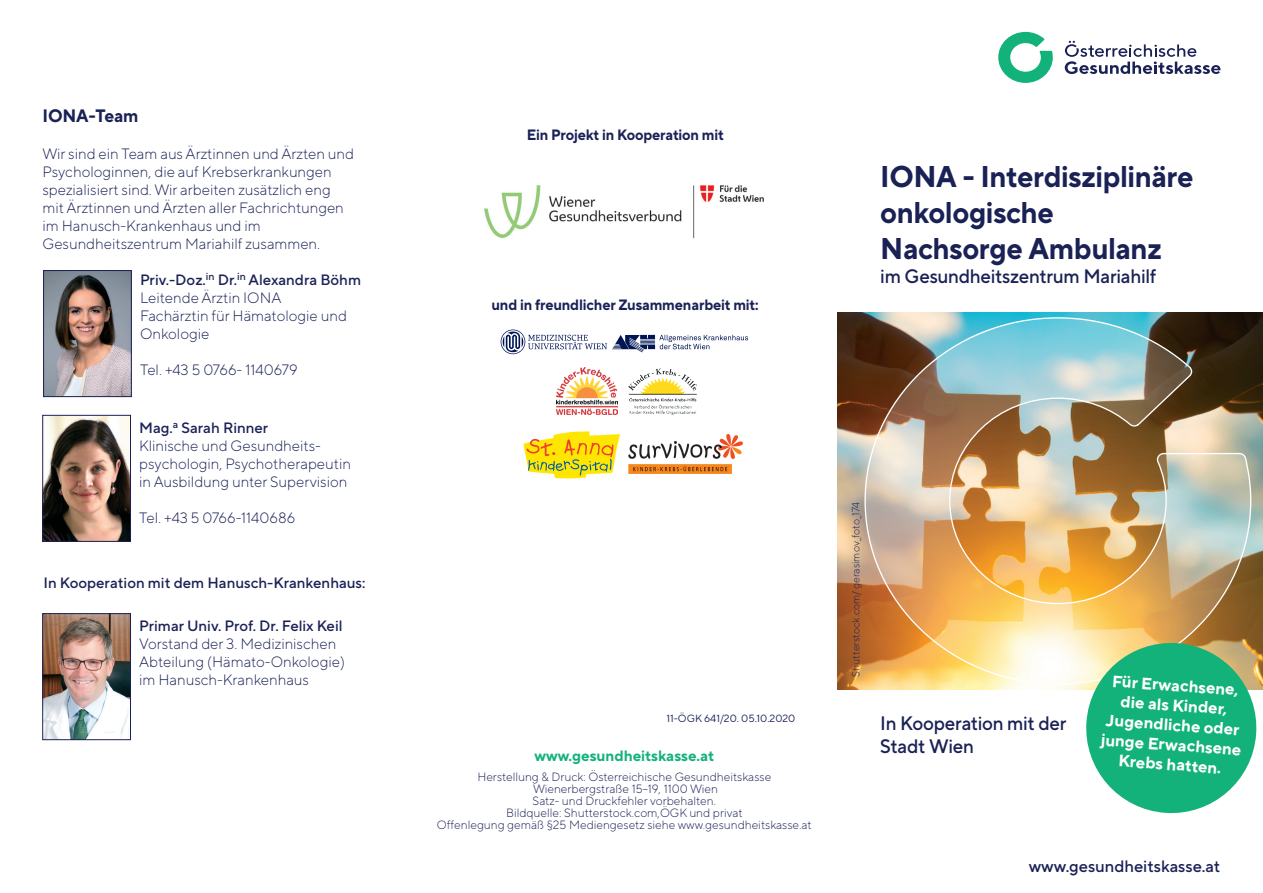
<style>
.page{position:relative;width:1263px;height:893px;background:#fff}
.page>*{position:absolute;margin:0;border:0;box-sizing:border-box;transform-origin:0 0}
.t1{font:700 30px/36px "TT Norms Pro";letter-spacing:-.015em;color:#1a2155;scale:.96 1}
.t2{font:500 19.5px/23.4px "TT Norms Pro";letter-spacing:-.015em;color:#1a2155;scale:.96 1}
.t3{font:700 18px "TT Norms Pro";letter-spacing:-.01em;color:#1a2155;scale:.96 1}
.t4{font:700 16.5px/19.8px "TT Norms Pro";color:#fff;text-align:center}
.t5{font:500 16.5px "TT Norms Pro";color:#1a2155}
.t6{font:300 15px/18px "TT Norms Pro";color:#1a2155}
.t7{font:500 15px "TT Norms Pro";color:#1a2155}
.t8{font:700 15px "TT Norms Pro";letter-spacing:-.01em;color:#1a2155;scale:.96 1}
.t9{font:700 15px "TT Norms Pro";color:#13b27b}
.t10{font:300 12px/12px "TT Norms Pro";color:#1a2155;text-align:center}
.t11{font:300 10.5px "TT Norms Pro";color:#1a2155}
.t12{font:10.5px "TT Norms Pro";color:#1a2155}
.s1{font-weight:500}
</style>
<div class="page">
<img style="left:838px;top:312px;width:425px;height:377px">
<img style="left:865px;top:318px;width:386px;height:366px">
<svg style="left:998px;top:32px;width:55px;height:51px"></svg>
<svg style="left:1065px;top:41px;width:155px;height:33px"></svg>
<svg style="left:1083px;top:640px;width:176px;height:174px;background:#4cbf8f"></svg>
<svg style="left:501px;top:330px;width:247px;height:24px"></svg>
<img style="left:557px;top:368px;width:61px;height:47px">
<img style="left:629px;top:368px;width:68px;height:47px">
<svg style="left:523px;top:431px;width:97px;height:47px"></svg>
<img style="left:629px;top:435px;width:113px;height:38px">
<img style="left:45px;top:615px;width:84px;height:123px">
<div style="left:43px;top:613px;width:88px;height:127px;border:1px solid #1a2155"></div>
<img style="left:45px;top:272px;width:85px;height:123px">
<div style="left:43px;top:270px;width:89px;height:127px;border:1px solid #1a2155"></div>
<img style="left:45px;top:417px;width:84px;height:123px">
<div style="left:43px;top:415px;width:88px;height:127px;border:1px solid #1a2155"></div>
<img style="left:484px;top:185px;width:280px;height:53px">
<p class="t3" style="left:43px;top:103px;width:101px">IONA-Team</p>
<p class="t6" style="left:43px;top:144px;width:313px">Wir sind ein Team aus Ärztinnen und Ärzten und Psychologinnen, die auf Krebserkrankungen spezialisiert sind. Wir arbeiten zusätzlich eng mit Ärztinnen und Ärzten aller Fachrichtungen im Hanusch-Krankenhaus und im Gesundheitszentrum Mariahilf zusammen.</p>
<p class="t6" style="left:140px;top:270px;width:223px"><span class="s1">Priv.-Doz.</span><sup>in</sup> <span class="s1">Dr.</span><sup>in</sup> <span class="s1">Alexandra Böhm<br></span>Leitende Ärztin IONA<br>Fachärztin für Hämatologie und<br>Onkologie</p>
<p class="t6" style="left:140px;top:360px;width:159px">Tel. +43 5 0766- 1140679</p>
<p class="t6" style="left:139px;top:419px;width:213px"><span class="s1">Mag.</span><sup>a</sup> <span class="s1">Sarah Rinner<br></span>Klinische und Gesundheits&shy;psychologin, Psychotherapeutin in Ausbildung unter Supervision</p>
<p class="t6" style="left:139px;top:509px;width:158px">Tel. +43 5 0766-1140686</p>
<p class="t7" style="left:43px;top:572px;width:324px">In Kooperation mit dem Hanusch-Krankenhaus:</p>
<p class="t7" style="left:139px;top:616px;width:205px">Primar Univ. Prof. Dr. Felix Keil</p>
<p class="t6" style="left:139px;top:635px;width:207px">Vorstand der 3. Medizinischen<br>Abteilung (Hämato-Onkologie) im Hanusch-Krankenhaus</p>
<p class="t8" style="left:527px;top:125px;width:207px">Ein Projekt in Kooperation mit</p>
<p class="t8" style="left:491px;top:295px;width:280px">und in freundlicher Zusammenarbeit mit:</p>
<h1 class="t1" style="left:880px;top:158px;width:328px">IONA - Interdisziplinäre onkologische<br>Nachsorge Ambulanz</h1>
<h2 class="t2" style="left:880px;top:263px;width:289px">im Gesundheitszentrum Mariahilf</h2>
<p class="t12" style="left:666px;top:711px;width:130px">11-ÖGK 641/20. 05.10.2020</p>
<p class="t9" style="left:535px;top:745px;width:181px">www.gesundheitskasse.at</p>
<p class="t10" style="left:437px;top:771px;width:376px">Herstellung &amp; Druck: Österreichische Gesundheitskasse Wienerbergstraße 15–19, 1100 Wien<br>Satz- und Druckfehler vorbehalten.<br>Bildquelle: Shutterstock.com,ÖGK und privat<br>Offenlegung gemäß §25 Mediengesetz siehe www.gesundheitskasse.at</p>
<p class="t11" style="left:849px;top:677px;width:176px;rotate:-90deg">Shutterstock.com/ gerasimov_foto_174</p>
<h2 class="t2" style="left:880px;top:710px;width:196px">In Kooperation mit der<br>Stadt Wien</h2>
<p class="t4" style="left:1106px;top:670px;width:142px;rotate:4deg">Für Erwachsene, die als Kinder,<br>Jugendliche oder junge Erwachsene<br>Krebs hatten.</p>
<p class="t5" style="left:1029px;top:855px;width:193px">www.gesundheitskasse.at</p>
</div>
